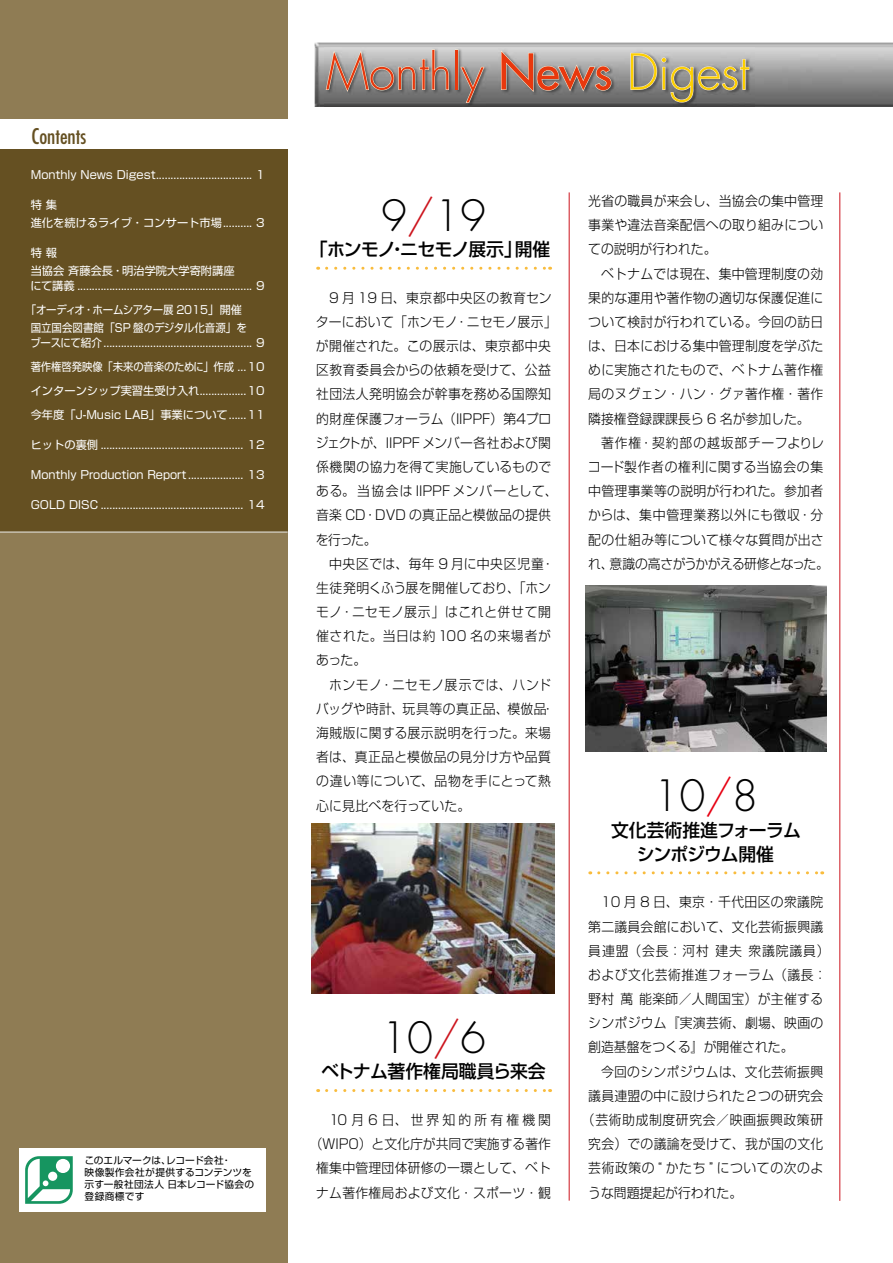
<style>
.page{position:relative;width:893px;height:1263px;background:#fff}
.page>*{position:absolute;margin:0;border:0;box-sizing:border-box;transform-origin:0 0}
.t1{font:300 42px "Futura";color:#000}
.t2{font:condensed 21px "Futura";color:#655022}
.t3{font:500 18px/24.2px "Shin Go Pr 6";letter-spacing:-.025em;color:#000;text-align:center}
.t4{font:300 13.5px/24.2px "Shin Go Pr 6";letter-spacing:.02em;color:#000;scale:.95 1}
.t5{font:300 13.5px "Shin Go Pr 6";letter-spacing:.05em;color:#000;scale:.95 1}
.t6{font:300 13.5px "Shin Go Pr 6";letter-spacing:.04em;color:#000;scale:.95 1}
.t7{font:300 13.5px "Shin Go Pr 6";color:#000;scale:.95 1}
.t8{font:11.25px/18px "Shin Go Pr 6";color:#fff}
.t9{font:11.25px/24px "Shin Go Pr 6";letter-spacing:-.03em;color:#fff}
.t10{font:11.25px/24px "Shin Go Pr 6";color:#fff;text-align:justify;scale:.92 1}
.t11{font:11.25px/15px "Shin Go Pr 6";color:#fff;scale:.93 1}
.t12{font:9.75px/12px "Shin Go regular 83 pv RKSJ H";letter-spacing:.015em;color:#000}
.s1{color:#cc141d}
.s2{color:#e60012}
</style>
<div class="page">
<div style="left:0;top:0;width:288px;height:1263px;background:#8f7c54"></div>
<div style="left:0;top:119px;width:288px;height:413px;background:#655022"></div>
<div style="left:0;top:119px;width:288px;height:30px;background:#fff"></div>
<hr style="left:0;top:532px;width:288px;height:1px;background:#fff">
<div style="left:19px;top:1148px;width:246px;height:64px;background:#fff"></div>
<svg style="left:25px;top:1156px;width:48px;height:48px"></svg>
<svg style="left:327px;top:267px;width:224px;height:3px"></svg>
<svg style="left:327px;top:1089px;width:224px;height:3px"></svg>
<svg style="left:599px;top:871px;width:224px;height:3px"></svg>
<hr style="left:569px;top:192px;width:1px;height:1008px;background:#cc141d">
<hr style="left:839px;top:192px;width:1px;height:1009px;background:#cc141d">
<img style="left:315px;top:43px;width:578px;height:64px">
<img style="left:324px;top:47px;width:431px;height:60px">
<svg style="left:325px;top:49px;width:425px;height:54px;background:#a28f83"></svg>
<img style="left:311px;top:823px;width:243px;height:171px">
<img style="left:585px;top:586px;width:241px;height:165px">
<h2 class="t2" style="left:32px;top:123px;width:56px">Contents</h2>
<p class="t8" style="left:31px;top:165px;width:235px">Monthly News Digest................................. 1</p>
<p class="t8" style="left:31px;top:195px;width:235px">特 集<br>進化を続けるライブ・コンサート市場.......... 3</p>
<p class="t8" style="left:31px;top:243px;width:205px">特 報<br>当協会 斉藤会長・明治学院大学寄附講座</p>
<p class="t9" style="left:26px;top:273px;width:240px;text-indent:4px">にて講義 ............................................................ 9「オーディオ・ホームシアター展 2015」開催</p>
<p class="t11" style="left:30px;top:319px;width:253px">国立国会図書館「SP 盤のデジタル化音源」を<br>ブースにて紹介 ................................................... 9</p>
<p class="t10" style="left:31px;top:354px;width:256px">著作権啓発映像「未来の音楽のために」作成 ...10インターンシップ実習生受け入れ................10今年度「J-Music LAB」事業について......11</p>
<p class="t8" style="left:31px;top:435px;width:235px">ヒットの裏側 ................................................. 12</p>
<p class="t8" style="left:31px;top:465px;width:235px">Monthly Production Report ................... 13</p>
<p class="t8" style="left:31px;top:495px;width:235px">GOLD DISC ................................................. 14</p>
<p class="t12" style="left:85px;top:1154px;width:171px">このエルマークは、レコード会社・<br>映像製作会社が提供するコンテンツを示す一般社団法人 日本レコード協会の登録商標です</p>
<h1 class="t1" style="left:381px;top:188px;width:107px">9<span class="s1">/</span>19</h1>
<h3 class="t3" style="left:310px;top:236px;width:242px">「ホンモノ・ニセモノ展示」開催</h3>
<p class="t4" style="left:316px;top:284px;width:256px;text-indent:13px">9 月 19 日、東京都中央区の教育センターにおいて「ホンモノ・ニセモノ展示」が開催された。この展示は、東京都中央区教育委員会からの依頼を受けて、公益社団法人発明協会が幹事を務める国際知的財産保護フォーラム（IIPPF）第４プロジェクトが、IIPPF メンバー各社および関係機関の協力を得て実施しているものである。当協会は IIPPF メンバーとして、音楽 CD・DVD の真正品と模倣品の提供を行った。</p>
<p class="t4" style="left:316px;top:550px;width:252px;text-indent:13px">中央区では、毎年 9 月に中央区児童・生徒発明くふう展を開催しており、「ホンモノ・ニセモノ展示」はこれと併せて開催された。当日は約 100 名の来場者があった。</p>
<p class="t4" style="left:316px;top:671px;width:252px;text-indent:13px">ホンモノ・ニセモノ展示では、ハンドバッグや時計、玩具等の真正品、模倣品・海賊版に関する展示説明を行った。来場者は、真正品と模倣品の見分け方や品質の違い等について、品物を手にとって熱心に見比べを行っていた。</p>
<h1 class="t1" style="left:381px;top:1011px;width:106px">10<span class="s1">/</span>6</h1>
<h3 class="t3" style="left:322px;top:1058px;width:226px">ベトナム著作権局職員ら来会</h3>
<p class="t4" style="left:310px;top:1106px;width:256px;text-align:right">10月6日、世界知的所有権機関（WIPO）と文化庁が共同で実施する著作権集中管理団体研修の一環として、ベトナム著作権局および文化・スポーツ・観</p>
<p class="t4" style="left:588px;top:188px;width:249px;text-align:justify">光省の職員が来会し、当協会の集中管理事業や違法音楽配信への取り組みについての説明が行われた。</p>
<p class="t4" style="left:588px;top:260px;width:249px;text-align:justify;text-indent:13px">ベトナムでは現在、集中管理制度の効果的な運用や著作物の適切な保護促進について検討が行われている。今回の訪日は、日本における集中管理制度を学ぶために実施されたもので、ベトナム著作権局のヌグェン・ハン・グァ著作権・著作隣接権登録課課長ら 6 名が参加した。</p>
<p class="t4" style="left:588px;top:429px;width:255px;text-indent:13px">著作権・契約部の越坂部チーフよりレコード製作者の権利に関する当協会の集中管理事業等の説明が行われた。参加者からは、集中管理業務以外にも徴収・分配の仕組み等について様々な質問が出され、意識の高さがうかがえる研修となった。</p>
<h1 class="t1" style="left:653px;top:769px;width:106px">10<span class="s2">/</span>8</h1>
<h3 class="t3" style="left:611px;top:816px;width:191px">文化芸術推進フォーラムシンポジウム開催</h3>
<p class="t4" style="left:588px;top:889px;width:256px;text-indent:13px">10 月 8 日、東京・千代田区の衆議院第二議員会館において、文化芸術振興議員連盟（会長：河村建夫衆議院議員）および文化芸術推進フォーラム（議長：野村萬能楽師／人間国宝）が主催するシンポジウム『実演芸術、劇場、映画の創造基盤をつくる』が開催された。</p>
<p class="t4" style="left:601px;top:1058px;width:235px">今回のシンポジウムは、文化芸術振興</p>
<p class="t4" style="left:588px;top:1082px;width:249px">議員連盟の中に設けられた２つの研究会</p>
<p class="t5" style="left:582px;top:1109px;width:256px">（芸術助成制度研究会／映画振興政策研</p>
<p class="t4" style="left:588px;top:1131px;width:249px">究会）での議論を受けて、我が国の文化</p>
<p class="t6" style="left:588px;top:1157px;width:249px">芸術政策の “ かたち ” についての次のよ</p>
<p class="t7" style="left:588px;top:1181px;width:164px">うな問題提起が行われた。</p>
</div>
